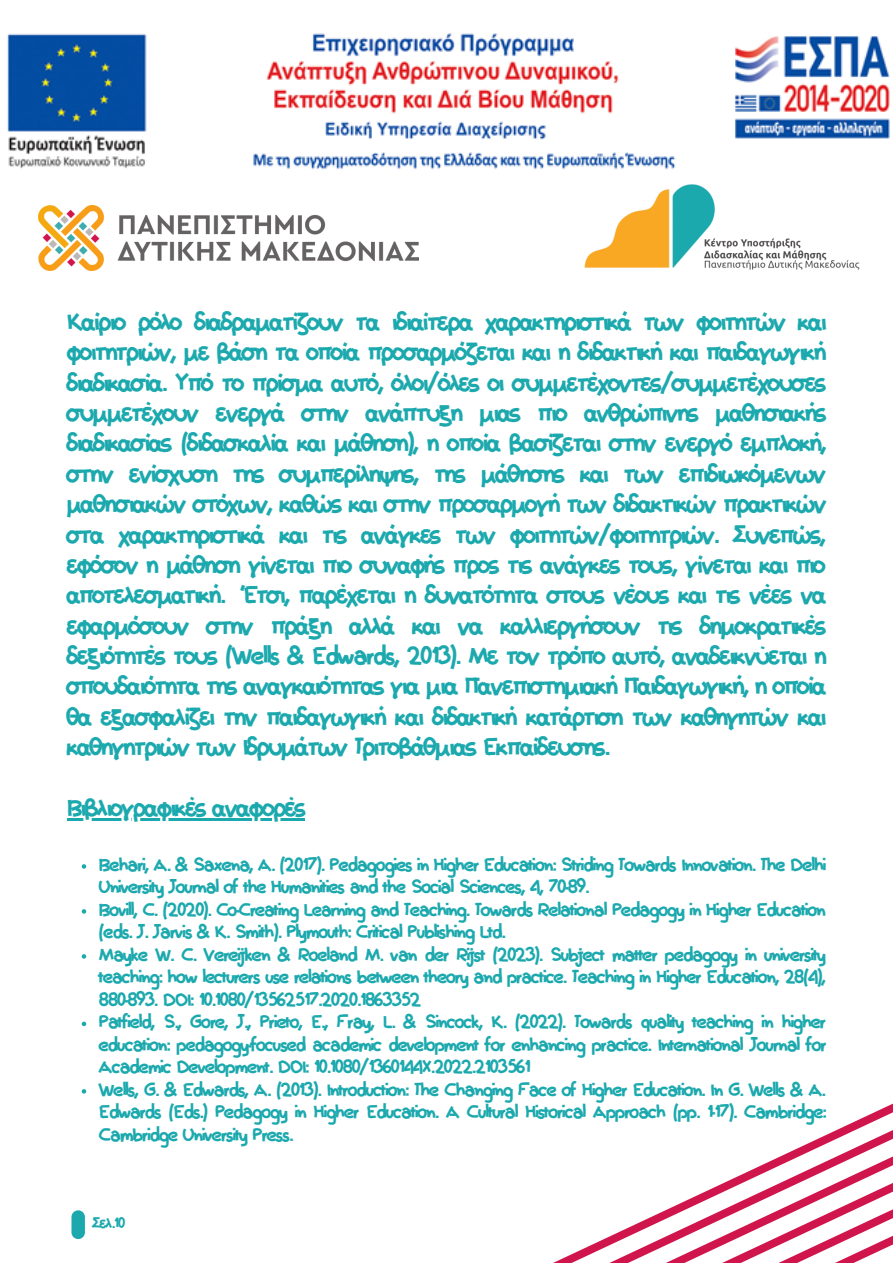
<style>
.page{position:relative;width:893px;height:1264px;background:#fff}
.page>*{position:absolute;margin:0;border:0;box-sizing:border-box;transform-origin:0 0}
.t1{font:24.75px/30.3px "Aka Acid GR Collage";color:#1ca9ae;text-align:justify}
.t2{font:18.75px/22.5px "Aka Acid GR Collage";color:#1ca9ae;text-align:justify}
.t3{font:15px "Aka Acid GR Collage";color:#1ca9ae}
</style>
<div class="page">
<img style="left:584px;top:184px;width:276px;height:86px">
<img style="left:38px;top:205px;width:380px;height:66px">
<img style="left:7px;top:33px;width:883px;height:137px">
<svg style="left:82px;top:864px;width:4px;height:4px"></svg>
<svg style="left:82px;top:909px;width:4px;height:4px"></svg>
<svg style="left:82px;top:954px;width:4px;height:4px"></svg>
<svg style="left:82px;top:1021px;width:4px;height:5px"></svg>
<svg style="left:82px;top:1089px;width:4px;height:4px"></svg>
<hr style="left:67px;top:818px;width:238px;height:2px;background:#1ca9ae">
<div style="left:71px;top:1210px;width:14px;height:28px;background:#1ca9ae;border-radius:7px"></div>
<svg style="left:852px;top:1105px;width:40px;height:18px"></svg>
<svg style="left:813px;top:1123px;width:79px;height:18px"></svg>
<svg style="left:555px;top:1141px;width:337px;height:121px"></svg>
<p class="t1" style="left:67px;top:308px;width:759px">Καίριο ρόλο διαδραματίζουν τα ιδιαίτερα χαρακτηριστικά των φοιτητών και φοιτητριών, με βάση τα οποία προσαρμόζεται και η διδακτική και παιδαγωγική διαδικασία. Υπό το πρίσμα αυτό, όλοι/όλες οι συμμετέχοντες/συμμετέχουσες συμμετέχουν ενεργά στην ανάπτυξη μιας πιο ανθρώπινης μαθησιακής διαδικασίας (διδασκαλία και μάθηση), η οποία βασίζεται στην ενεργό εμπλοκή, στην ενίσχυση της συμπερίληψης, της μάθησης και των επιδιωκόμενων μαθησιακών στόχων, καθώς και στην προσαρμογή των διδακτικών πρακτικών στα χαρακτηριστικά και τις ανάγκες των φοιτητών/φοιτητριών. Συνεπώς, εφόσον η μάθηση γίνεται πιο συναφής προς τις ανάγκες τους, γίνεται και πιο αποτελεσματική. Έτσι, παρέχεται η δυνατότητα στους νέους και τις νέες να εφαρμόσουν στην πράξη αλλά και να καλλιεργήσουν τις δημοκρατικές δεξιότητές τους (Wells &amp; Edwards, 2013). Με τον τρόπο αυτό, αναδεικνύεται η σπουδαιότητα της αναγκαιότητας για μια Πανεπιστημιακή Παιδαγωγική, η οποία θα εξασφαλίζει την παιδαγωγική και διδακτική κατάρτιση των καθηγητών και καθηγητριών των Ιδρυμάτων Τριτοβάθμιας Εκπαίδευσης.</p>
<p class="t1" style="left:67px;top:794px;width:239px">Βιβλιογραφικές αναφορές</p>
<p class="t2" style="left:99px;top:855px;width:727px">Behari, A. &amp; Saxena, A. (2017). Pedagogies in Higher Education: Striding Towards Innovation. The Delhi<br>University Journal of the Humanities and the Social Sciences, 4, 70-89.</p>
<p class="t2" style="left:99px;top:900px;width:727px">Bovill, C. (2020). Co-Creating Learning and Teaching. Towards Relational Pedagogy in Higher Education (eds. J. Jarvis &amp; K. Smith). Plymouth: Critical Publishing Ltd.</p>
<p class="t2" style="left:99px;top:944px;width:727px">Mayke W. C. Vereijken &amp; Roeland M. van der Rijst (2023). Subject matter pedagogy in university teaching: how lecturers use relations between theory and practice. Teaching in Higher Education, 28(4), 880-893. DOI: 10.1080/13562517.2020.1863352</p>
<p class="t2" style="left:99px;top:1012px;width:728px">Patfield, S., Gore, J., Prieto, E., Fray, L. &amp; Sincock, K. (2022). Towards quality teaching in higher education: pedagogy-focused academic development for enhancing practice. International Journal for Academic Development. DOI: 10.1080/1360144X.2022.2103561</p>
<p class="t2" style="left:99px;top:1079px;width:727px">Wells, G. &amp; Edwards, A. (2013). Introduction: The Changing Face of Higher Education. In G. Wells &amp; A.<br>Edwards (Eds.) Pedagogy in Higher Education. A Cultural Historical Approach (pp. 1-17). Cambridge:<br>Cambridge University Press.</p>
<p class="t3" style="left:92px;top:1214px;width:34px">Σελ.10</p>
</div>
